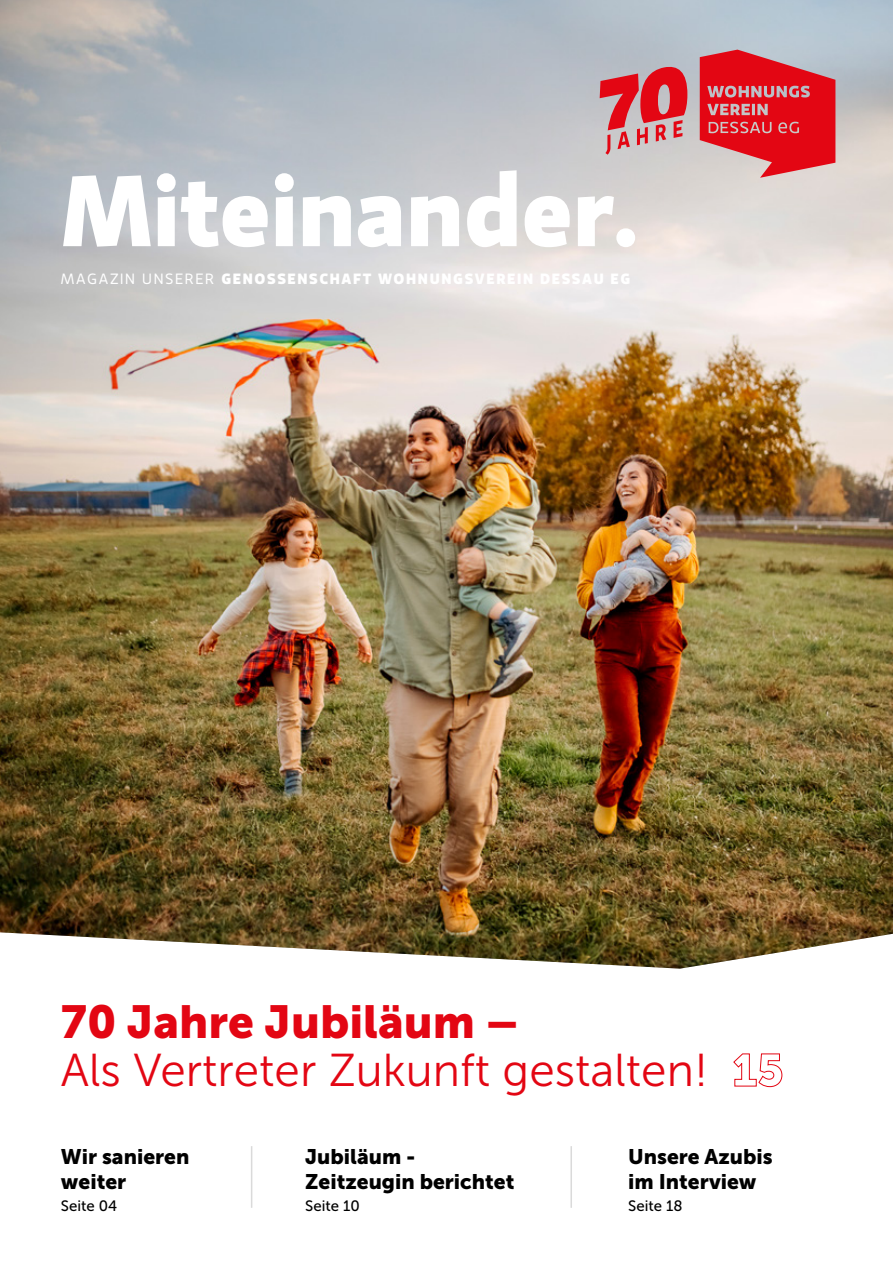
<style>
.page{position:relative;width:893px;height:1263px;background:#fff}
.page>*{position:absolute;margin:0;border:0;box-sizing:border-box;transform-origin:0 0}
.t1{font:700 100.05px "Gloriola TRIAL";color:#fff}
.t2{font:46.05px "Museo Sans 300";color:#e30613}
.t3{font:46.05px "Museo Sans 900";color:#e30613}
.t4{font:21px/25.2px "Museo Sans 900";color:#000}
.t5{font:15px "Museo Sans 500";color:#000}
.t6{font:700 14.85px "Gloriola TRIAL";letter-spacing:.11em;color:#fff}
.s1{font-weight:400}
.s2{font-family:"Museo Sans 900";font-size:45px}
</style>
<div class="page">
<img style="left:0;top:0;width:893px;height:969px">
<svg style="left:600px;top:65px;width:87px;height:90px;background:#d26e76"></svg>
<svg style="left:700px;top:50px;width:135px;height:128px;background:#da434d"></svg>
<hr style="left:251px;top:1146px;width:1px;height:62px;background:#dadada">
<hr style="left:570px;top:1146px;width:2px;height:62px;background:#dadada">
<h1 class="t1" style="left:61px;top:170px;width:580px">Miteinander.</h1>
<p class="t6" style="left:61px;top:272px;width:571px"><span class="s1">MAGAZIN UNSERER</span> GENOSSENSCHAFT WOHNUNGSVEREIN DESSAU EG</p>
<h2 class="t3" style="left:61px;top:996px;width:460px">70 Jahre Jubiläum –</h2>
<h2 class="t2" style="left:61px;top:1045px;width:724px">Als Vertreter Zukunft gestalten! <span class="s2">15</span></h2>
<p class="t4" style="left:61px;top:1143px;width:130px">Wir sanieren weiter</p>
<p class="t5" style="left:61px;top:1198px;width:58px">Seite 04</p>
<p class="t4" style="left:305px;top:1143px;width:211px">Jubiläum -<br>Zeitzeugin berichtet</p>
<p class="t5" style="left:305px;top:1198px;width:56px">Seite 10</p>
<p class="t4" style="left:628px;top:1143px;width:146px">Unsere Azubis im Interview</p>
<p class="t5" style="left:628px;top:1198px;width:56px">Seite 18</p>
</div>
